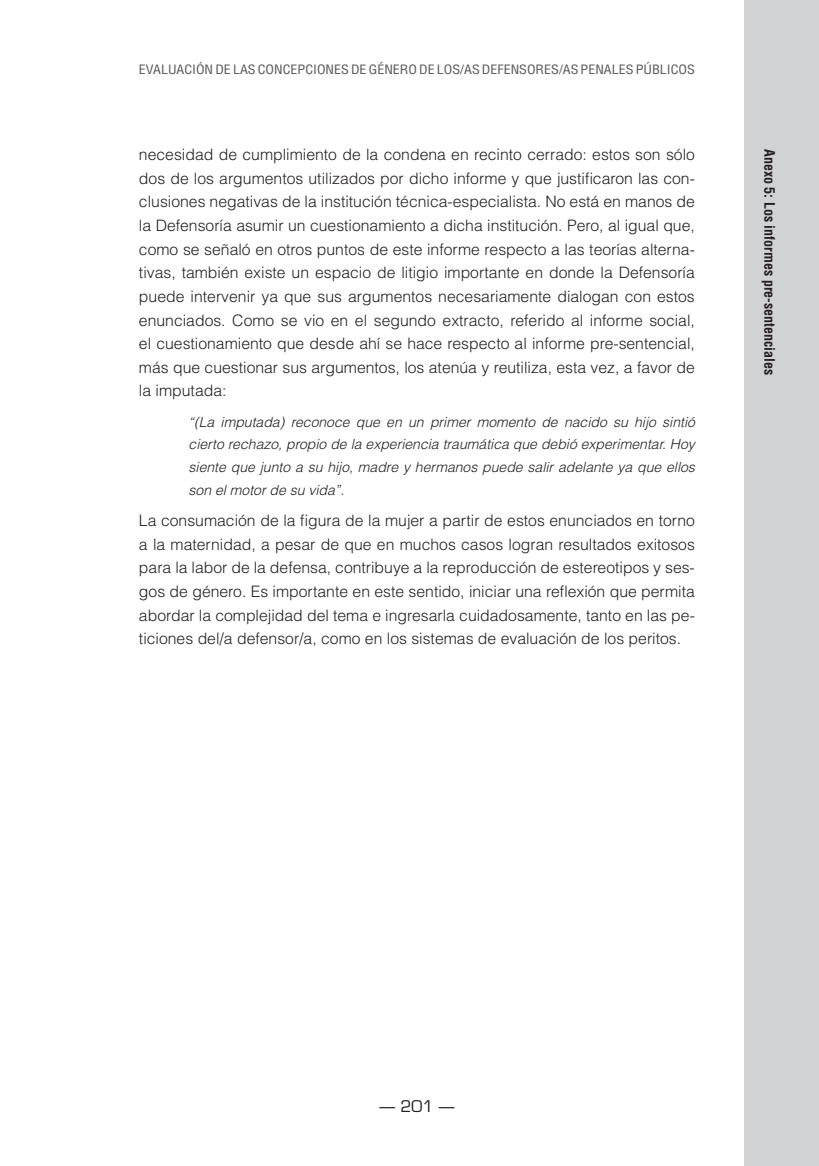
<style>
.page{position:relative;width:819px;height:1166px;background:#fff}
.page>*{position:absolute;margin:0;border:0;box-sizing:border-box;transform-origin:0 0}
.t1{font:300 15.75px/23.6px "Helvetica LT Std";color:#231f20;text-align:justify}
.t2{font:15.75px "Eurostile LT Std";color:#231f20}
.t3{font:italic 300 14px/22.8px "Helvetica LT Std";color:#231f20;text-align:justify}
.t4{font:700 condensed 14px "Helvetica LT Std";color:#231f20}
.t5{font:condensed 12.6px "Helvetica LT Std";color:#57585a;scale:1.11 1}
</style>
<div class="page">
<div style="left:744px;top:0;width:75px;height:1166px;background:#d1d2d4"></div>
<p class="t5" style="left:139px;top:61px;width:502px">EVALUACIÓN DE LAS CONCEPCIONES DE GÉNERO DE LOS/AS DEFENSORES/AS PENALES PÚBLICOS</p>
<p class="t1" style="left:139px;top:143px;width:557px">necesidad de cumplimiento de la condena en recinto cerrado: estos son sólo dos de los argumentos utilizados por dicho informe y que justificaron las con&shy;clusiones negativas de la institución técnica-especialista. No está en manos de la Defensoría asumir un cuestionamiento a dicha institución. Pero, al igual que, como se señaló en otros puntos de este informe respecto a las teorías alterna&shy;tivas, también existe un espacio de litigio importante en donde la Defensoría puede intervenir ya que sus argumentos necesariamente dialogan con estos enunciados. Como se vio en el segundo extracto, referido al informe social, el cuestionamiento que desde ahí se hace respecto al informe pre-sentencial, más que cuestionar sus argumentos, los atenúa y reutiliza, esta vez, a favor de la imputada:</p>
<p class="t3" style="left:189px;top:410px;width:508px">“(La imputada) reconoce que en un primer momento de nacido su hijo sintió cierto rechazo, propio de la experiencia traumática que debió experimentar. Hoy siente que junto a su hijo, madre y hermanos puede salir adelante ya que ellos son el motor de su vida”.</p>
<p class="t1" style="left:139px;top:508px;width:557px">La consumación de la figura de la mujer a partir de estos enunciados en torno a la maternidad, a pesar de que en muchos casos logran resultados exitosos para la labor de la defensa, contribuye a la reproducción de estereotipos y ses&shy;gos de género. Es importante en este sentido, iniciar una reflexión que permita abordar la complejidad del tema e ingresarla cuidadosamente, tanto en las pe&shy;ticiones del/a defensor/a, como en los sistemas de evaluación de los peritos.</p>
<p class="t4" style="left:778px;top:149px;width:228px;rotate:90deg">Anexo 5: Los informes pre-sentenciales</p>
<p class="t2" style="left:379px;top:1096px;width:76px">— 201 —</p>
</div>
